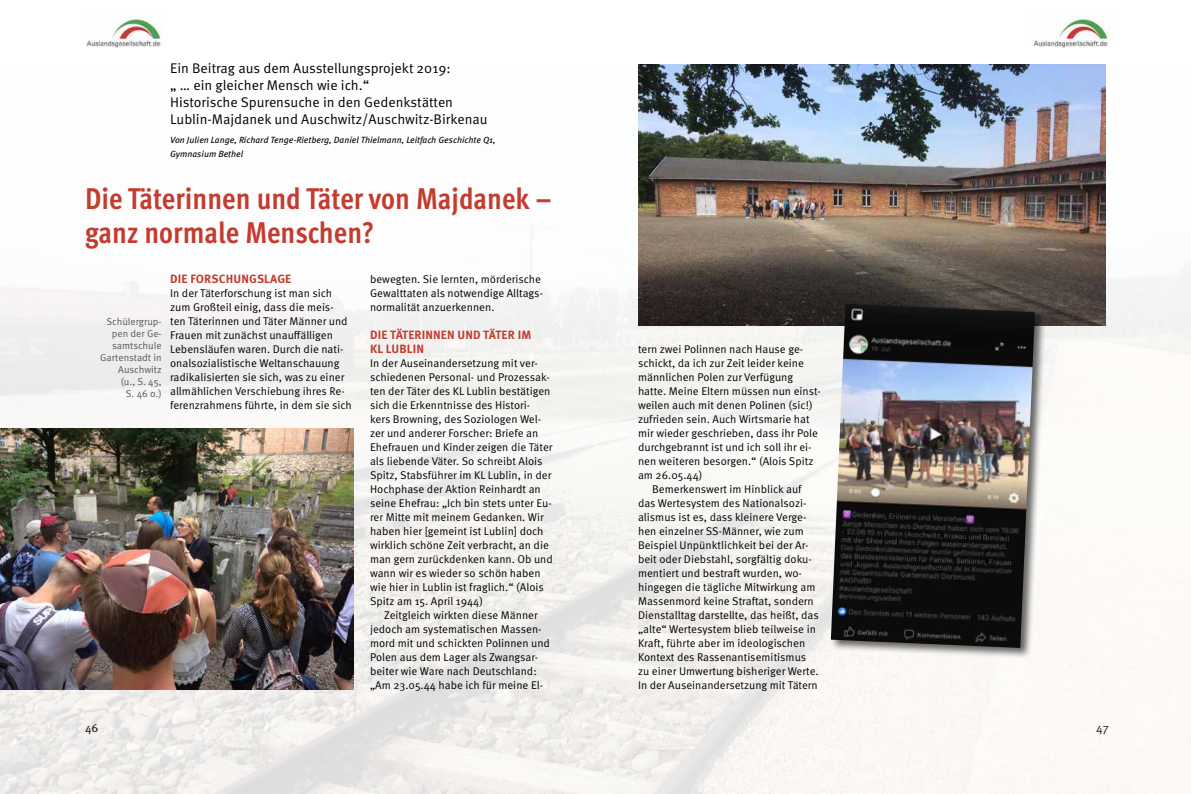
<style>
.page{position:relative;width:1191px;height:794px;background:#fff}
.page>*{position:absolute;margin:0;border:0;box-sizing:border-box;transform-origin:0 0}
.t1{font:30px/34px "Meta Cond Bold LF";color:#c33c2f}
.t2{font:14px/17px "Meta Pro";color:#000}
.t3{font:700 12px/14px "Meta Pro";letter-spacing:.01em;color:#c33c2f}
.t4{font:12px "Meta Pro";color:#000}
.t5{font:11.2px/14px "Meta Pro";color:#000}
.t6{font:10px/12px "Meta Pro";color:#58585a;text-align:right}
.t7{font:italic 9px/14px "Meta Pro";color:#000}
</style>
<div class="page">
<img style="left:86px;top:18px;width:76px;height:29px">
<img style="left:1033px;top:18px;width:76px;height:29px">
<img style="left:0;top:268px;width:1191px;height:526px">
<img style="left:0;top:428px;width:353px;height:261px">
<img style="left:638px;top:64px;width:468px;height:261px">
<div style="left:829px;top:302px;width:217px;height:357px;background:#000;opacity:.6"></div>
<img style="left:831px;top:304px;width:204px;height:344px">
<p class="t2" style="left:170px;top:60px;width:319px">Ein Beitrag aus dem Ausstellungsprojekt 2019:<br>„ … ein gleicher Mensch wie ich.“<br>Historische Spurensuche in den Gedenkstätten Lublin-Majdanek und Auschwitz/Auschwitz-Birkenau</p>
<p class="t7" style="left:170px;top:133px;width:327px">Von Julien Lange, Richard Tenge-Rietberg, Daniel Thielmann, Leitfach Geschichte Q1,<br>Gymnasium Bethel</p>
<h1 class="t1" style="left:85px;top:181px;width:468px">Die Täterinnen und Täter von Majdanek – ganz normale Menschen?</h1>
<p class="t6" style="left:100px;top:316px;width:63px">Schülergrup&shy;pen der Ge&shy;samtschule<br>Gartenstadt in<br>Auschwitz<br>(u., S. 45,<br>S. 46 o.)</p>
<p class="t3" style="left:170px;top:272px;width:123px">DIE FORSCHUNGSLAGE</p>
<p class="t5" style="left:170px;top:287px;width:183px">In der Täterforschung ist man sich zum Großteil einig, dass die meis&shy;ten Täterinnen und Täter Männer und Frauen mit zunächst unauffälligen Lebensläufen waren. Durch die nati&shy;onalsozialistische Weltanschauung radikalisierten sie sich, was zu einer allmählichen Verschiebung ihres Re&shy;ferenzrahmens führte, in dem sie sich</p>
<p class="t5" style="left:370px;top:273px;width:174px">bewegten. Sie lernten, mörderische<br>Gewalttaten als notwendige Alltags&shy;normalität anzuerkennen.</p>
<p class="t3" style="left:370px;top:328px;width:163px">DIE TÄTERINNEN UND TÄTER IM<br>KL LUBLIN</p>
<p class="t5" style="left:370px;top:357px;width:184px">In der Auseinandersetzung mit ver&shy;schiedenen Personal- und Prozessak&shy;ten der Täter des KL Lublin bestätigen sich die Erkenntnisse des Histori&shy;kers Browning, des Soziologen Wel&shy;zer und anderer Forscher: Briefe an Ehefrauen und Kinder zeigen die Täter als liebende Väter. So schreibt Alois Spitz, Stabsführer im KL Lublin, in der Hochphase der Aktion Reinhardt an seine Ehefrau: „Ich bin stets unter Eu&shy;rer Mitte mit meinem Gedanken. Wir haben hier [gemeint ist Lublin] doch wirklich schöne Zeit verbracht, an die man gern zurückdenken kann. Ob und wann wir es wieder so schön haben wie hier in Lublin ist fraglich.“ (Alois Spitz am 15. April 1944)</p>
<p class="t5" style="left:370px;top:609px;width:181px;text-indent:14px">Zeitgleich wirkten diese Männer jedoch am systematischen Massen&shy;mord mit und schickten Polinnen und Polen aus dem Lager als Zwangsar&shy;beiter wie Ware nach Deutschland: „Am 23.05.44 habe ich für meine El-</p>
<p class="t5" style="left:638px;top:343px;width:167px">tern zwei Polinnen nach Hause ge-</p>
<p class="t5" style="left:638px;top:357px;width:167px">schickt, da ich zur Zeit leider keine</p>
<p class="t5" style="left:638px;top:371px;width:157px">männlichen Polen zur Verfügung</p>
<p class="t5" style="left:638px;top:385px;width:184px">hatte. Meine Eltern müssen nun einst-</p>
<p class="t5" style="left:638px;top:399px;width:176px">weilen auch mit denen Polinen (sic!)</p>
<p class="t5" style="left:638px;top:413px;width:173px">zufrieden sein. Auch Wirtsmarie hat</p>
<p class="t5" style="left:638px;top:427px;width:181px">mir wieder geschrieben, dass ihr Pole</p>
<p class="t5" style="left:638px;top:441px;width:175px">durchgebrannt ist und ich soll ihr ei-</p>
<p class="t5" style="left:638px;top:455px;width:177px">nen weiteren besorgen.“ (Alois Spitz</p>
<p class="t5" style="left:638px;top:469px;width:66px">am 26.05.44)</p>
<p class="t5" style="left:652px;top:483px;width:151px">Bemerkenswert im Hinblick auf</p>
<p class="t5" style="left:638px;top:497px;width:170px">das Wertesystem des Nationalsozi-</p>
<p class="t5" style="left:638px;top:511px;width:170px">alismus ist es, dass kleinere Verge-</p>
<p class="t5" style="left:638px;top:525px;width:167px">hen einzelner SS-Männer, wie zum</p>
<p class="t5" style="left:638px;top:539px;width:172px">Beispiel Unpünktlichkeit bei der Ar-</p>
<p class="t5" style="left:638px;top:553px;width:175px">beit oder Diebstahl, sorgfältig doku-</p>
<p class="t5" style="left:638px;top:567px;width:165px">mentiert und bestraft wurden, wo-</p>
<p class="t5" style="left:638px;top:581px;width:179px">hingegen die tägliche Mitwirkung am</p>
<p class="t5" style="left:638px;top:595px;width:177px">Massenmord keine Straftat, sondern</p>
<p class="t5" style="left:638px;top:609px;width:182px">Dienstalltag darstellte, das heißt, das</p>
<p class="t5" style="left:638px;top:623px;width:179px">„alte“ Wertesystem blieb teilweise in</p>
<p class="t5" style="left:638px;top:637px;width:169px">Kraft, führte aber im ideologischen</p>
<p class="t5" style="left:638px;top:651px;width:170px">Kontext des Rassenantisemitismus</p>
<p class="t5" style="left:638px;top:665px;width:182px">zu einer Umwertung bisheriger Werte.</p>
<p class="t5" style="left:638px;top:679px;width:181px">In der Auseinandersetzung mit Tätern</p>
<p class="t4" style="left:85px;top:720px;width:15px">46</p>
<p class="t4" style="left:1096px;top:720px;width:14px">47</p>
</div>
